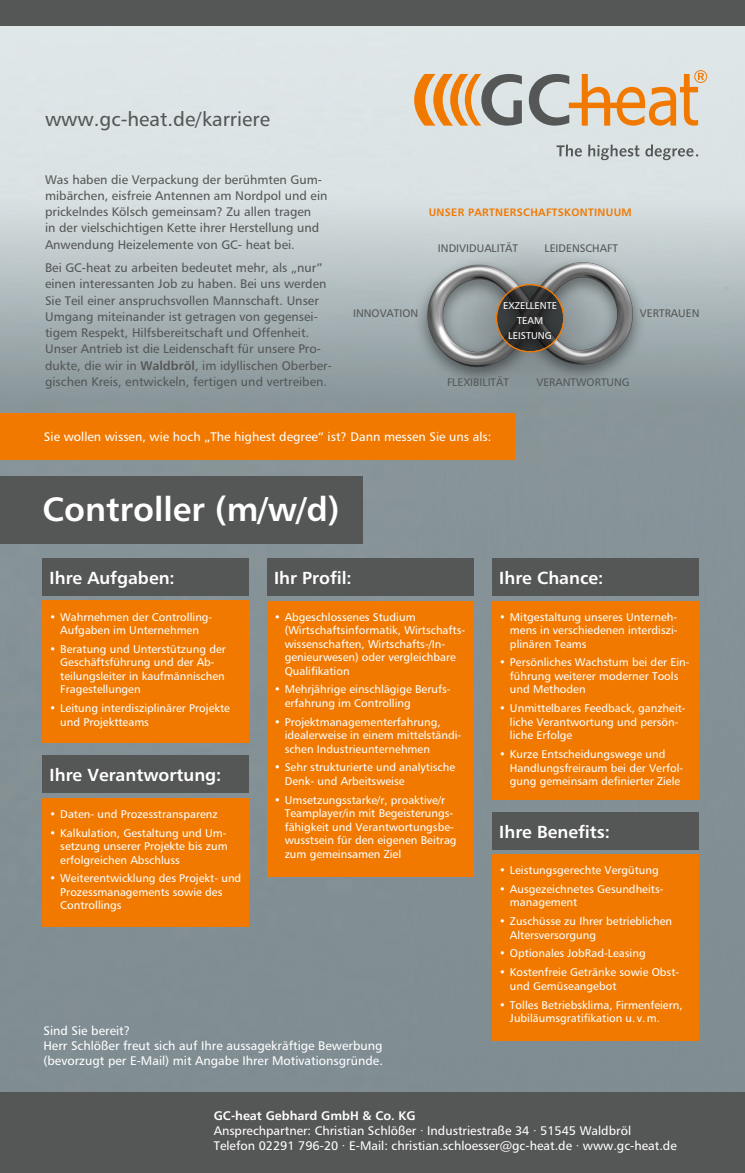
<style>
.page{position:relative;width:745px;height:1173px;background:#fff}
.page>*{position:absolute;margin:0;border:0;box-sizing:border-box;transform-origin:0 0}
.t1{font:33.75px "Humanist 777 BT Bold B";color:#fff}
.t2{font:20px "Humanist 777 BT Roman B";color:#555756}
.t3{font:17.5px "Humanist 777 BT Bold B";color:#fff}
.t4{font:12.5px/16.2px "Humanist 777 BT Roman B";color:#555756}
.t5{font:12.5px/15px "Humanist 777 BT Roman B";color:#fff}
.t6{font:12.5px "Humanist 777 BT Bold B";color:#fff}
.t7{font:11.25px/13.5px "Humanist 777 BT Roman B";color:#fff}
.t8{font:11px "Humanist 777 BT Roman B";color:#555756}
.t9{font:10.75px "Humanist 777 BT Bold B";letter-spacing:.03em;color:#f17900}
.t10{font:9.88px "Humanist 777 BT Roman B";color:#fff}
.s1{font-family:"Humanist 777 BT Bold B"}
</style>
<div class="page">
<img style="left:0;top:26px;width:744px;height:1067px">
<svg style="left:414px;top:74px;width:107px;height:52px;background:#cba983"></svg>
<svg style="left:528px;top:70px;width:178px;height:56px;background:#d5bea2"></svg>
<svg style="left:556px;top:145px;width:25px;height:12px"></svg>
<svg style="left:588px;top:145px;width:51px;height:15px"></svg>
<svg style="left:645px;top:144px;width:52px;height:16px"></svg>
<img style="left:395px;top:253px;width:268px;height:134px">
<div style="left:434px;top:222px;width:191px;height:192px;background:#000;opacity:.75"></div>
<div style="left:442px;top:231px;width:175px;height:175px;background:#000;opacity:.75"></div>
<div style="left:495px;top:284px;width:69px;height:68px;border:1px solid #f17900;border-radius:50%"></div>
<div style="left:0;top:477px;width:362px;height:67px;background:#555756"></div>
<div style="left:0;top:0;width:744px;height:26px;background:#555756"></div>
<div style="left:0;top:1093px;width:744px;height:80px;background:#555756"></div>
<div style="left:267px;top:601px;width:206px;height:275px;background:#f17900"></div>
<div style="left:492px;top:601px;width:206px;height:198px;background:#f17900"></div>
<div style="left:43px;top:558px;width:206px;height:37px;background:#555756"></div>
<div style="left:267px;top:559px;width:206px;height:37px;background:#555756"></div>
<div style="left:492px;top:559px;width:206px;height:37px;background:#555756"></div>
<div style="left:43px;top:601px;width:206px;height:142px;background:#f17900"></div>
<div style="left:43px;top:755px;width:206px;height:37px;background:#555756"></div>
<div style="left:43px;top:798px;width:206px;height:129px;background:#f17900"></div>
<div style="left:492px;top:854px;width:206px;height:186px;background:#f17900"></div>
<div style="left:492px;top:812px;width:206px;height:37px;background:#555756"></div>
<div style="left:0;top:413px;width:514px;height:46px;background:#f17900"></div>
<h2 class="t2" style="left:45px;top:106px;width:226px">www.gc-heat.de/karriere</h2>
<p class="t4" style="left:45px;top:171px;width:284px">Was haben die Verpackung der berühmten Gum&shy;mibärchen, eisfreie Antennen am Nordpol und ein prickelndes Kölsch gemeinsam? Zu allen tragen<br>in der vielschichtigen Kette ihrer Herstellung und Anwendung Heizelemente von GC- heat bei.</p>
<p class="t4" style="left:45px;top:259px;width:288px">Bei GC-heat zu arbeiten bedeutet mehr, als „nur” einen interessanten Job zu haben. Bei uns werden Sie Teil einer anspruchsvollen Mannschaft. Unser Umgang miteinander ist getragen von gegensei&shy;tigem Respekt, Hilfsbereitschaft und Offenheit.<br>Unser Antrieb ist die Leidenschaft für unsere Pro&shy;dukte, die wir in <span class="s1">Waldbröl</span>, im idyllischen Oberber&shy;gischen Kreis, entwickeln, fertigen und vertreiben.</p>
<p class="t9" style="left:428px;top:205px;width:204px">Unser Partnerschaftskontinuu m</p>
<p class="t8" style="left:437px;top:241px;width:82px">I NDIVI DUALITÄT</p>
<p class="t8" style="left:544px;top:241px;width:22px">Leidenschaft</p>
<p class="t10" style="left:503px;top:299px;width:18px">Exzellente</p>
<p class="t10" style="left:517px;top:314px;width:13px">Team</p>
<p class="t10" style="left:508px;top:329px;width:20px">Leistung</p>
<p class="t8" style="left:353px;top:306px;width:8px">Innovat</p>
<p class="t8" style="left:399px;top:306px;width:12px">ion</p>
<p class="t8" style="left:639px;top:306px;width:15px">Vertrauen</p>
<p class="t8" style="left:447px;top:375px;width:51px">Flexibilität</p>
<p class="t8" style="left:536px;top:375px;width:16px">Verantwortung</p>
<p class="t5" style="left:44px;top:429px;width:448px">Sie wollen wissen, wie hoch „The highest degree“ ist? Dann messen Sie uns als:</p>
<h1 class="t1" style="left:42px;top:487px;width:299px">Controller (m/w/d)</h1>
<h3 class="t3" style="left:50px;top:567px;width:127px">I hre Aufgaben:</h3>
<h3 class="t3" style="left:274px;top:567px;width:79px">Ihr Profil:</h3>
<h3 class="t3" style="left:499px;top:567px;width:106px">I hre Chance:</h3>
<p class="t7" style="left:50px;top:610px;width:164px;text-align:center">• Wahrnehmen der Controlling-<br>Aufgaben im Unternehmen</p>
<p class="t7" style="left:60px;top:642px;width:167px;text-indent:-11px">• Beratung und Unterstützung der<br>Geschäftsführung und der Ab&shy;teilungsleiter in kaufmännischen<br>Fragestellungen</p>
<p class="t7" style="left:60px;top:701px;width:171px;text-indent:-11px">• Leitung interdisziplinärer Projekte und Projektteams</p>
<h3 class="t3" style="left:50px;top:764px;width:173px">I hre Verantwortung:</h3>
<p class="t7" style="left:50px;top:807px;width:169px">• Daten- und Prozesstransparenz</p>
<p class="t7" style="left:60px;top:826px;width:169px;text-align:justify;text-indent:-11px">• Kalkulation, Gestaltung und Um&shy;setzung unserer Projekte bis zum erfolgreichen Abschluss</p>
<p class="t7" style="left:60px;top:871px;width:182px;text-indent:-11px">• Weiterentwicklung des Projekt- und<br>Prozessmanagements sowie des<br>Controllings</p>
<p class="t7" style="left:284px;top:610px;width:182px;text-indent:-11px">• Abgeschlossenes Studium (Wirtschaftsinformatik, Wirtschafts&shy;wissenschaften, Wirtschafts-/I n&shy;genieurwesen) oder vergleichbare<br>Qualifikation</p>
<p class="t7" style="left:284px;top:682px;width:166px;text-indent:-11px">• Mehrjährige einschlägige Berufs&shy;erfahrung im Controlling</p>
<p class="t7" style="left:284px;top:715px;width:178px;text-indent:-11px">• Projektmanagementerfahrung, idealerweise in einem mittelständi&shy;schen I ndustrieunternehmen</p>
<p class="t7" style="left:284px;top:760px;width:172px;text-indent:-11px">• Sehr strukturierte und analytische<br>Denk- und Arbeitsweise</p>
<p class="t7" style="left:284px;top:793px;width:173px;text-indent:-11px">• Umsetzungsstarke/r, proaktive/r<br>Teamplayer/in mit Begeisterungs&shy;fähigkeit und Verantwortungsbe&shy;wusstsein für den eigenen Beitrag zum gemeinsamen Ziel</p>
<p class="t5" style="left:43px;top:1023px;width:341px">Sind Sie bereit?<br>Herr Schlößer freut sich auf I hre aussagekräftige Bewerbung (bevorzugt per E-Mail) mit Angabe I hrer Motivationsgründe.</p>
<p class="t7" style="left:509px;top:610px;width:169px;text-align:justify;text-indent:-11px">• Mitgestaltung unseres Unterneh&shy;mens in verschiedenen interdiszi&shy;plinären Teams</p>
<p class="t7" style="left:509px;top:655px;width:181px;text-indent:-11px">• Persönliches Wachstum bei der Ein&shy;führung weiterer moderner Tools und Methoden</p>
<p class="t7" style="left:509px;top:701px;width:177px;text-indent:-11px">• Unmittelbares Feedback, ganzheit&shy;liche Verantwortung und persön&shy;liche Erfolge</p>
<p class="t7" style="left:509px;top:747px;width:175px;text-indent:-11px">• Kurze Entscheidungswege und<br>Handlungsfreiraum bei der Verfol&shy;gung gemeinsam definierter Ziele</p>
<h3 class="t3" style="left:499px;top:820px;width:112px">I hre Benefits:</h3>
<p class="t7" style="left:499px;top:863px;width:161px">• Leistungsgerechte Vergütung</p>
<p class="t7" style="left:509px;top:882px;width:154px;text-indent:-11px">• Ausgezeichnetes Gesundheits&shy;management</p>
<p class="t7" style="left:509px;top:914px;width:163px;text-indent:-11px">• Zuschüsse zu I hrer betrieblichen<br>Altersversorgung</p>
<p class="t7" style="left:499px;top:946px;width:148px">• Optionales JobRad-Leasing</p>
<p class="t7" style="left:509px;top:965px;width:171px;text-indent:-11px">• Kostenfreie Getränke sowie Obst&shy;und Gemüseangebot</p>
<p class="t7" style="left:509px;top:998px;width:174px;text-indent:-11px">• Tolles Betriebsklima, Firmenfeiern,<br>Jubiläumsgratifikation u. v.m.</p>
<p class="t6" style="left:213px;top:1108px;width:203px">GC-heat Gebhard GmbH &amp; Co. KG</p>
<p class="t5" style="left:213px;top:1123px;width:464px">Ansprechpartner: Christian Schlößer · I ndustriestraße 34 · 51545 Waldbröl<br>Telefon 02291 796-20 · E-Mail: christian.schloesser@gc-heat.de · www.gc-heat.de</p>
</div>
